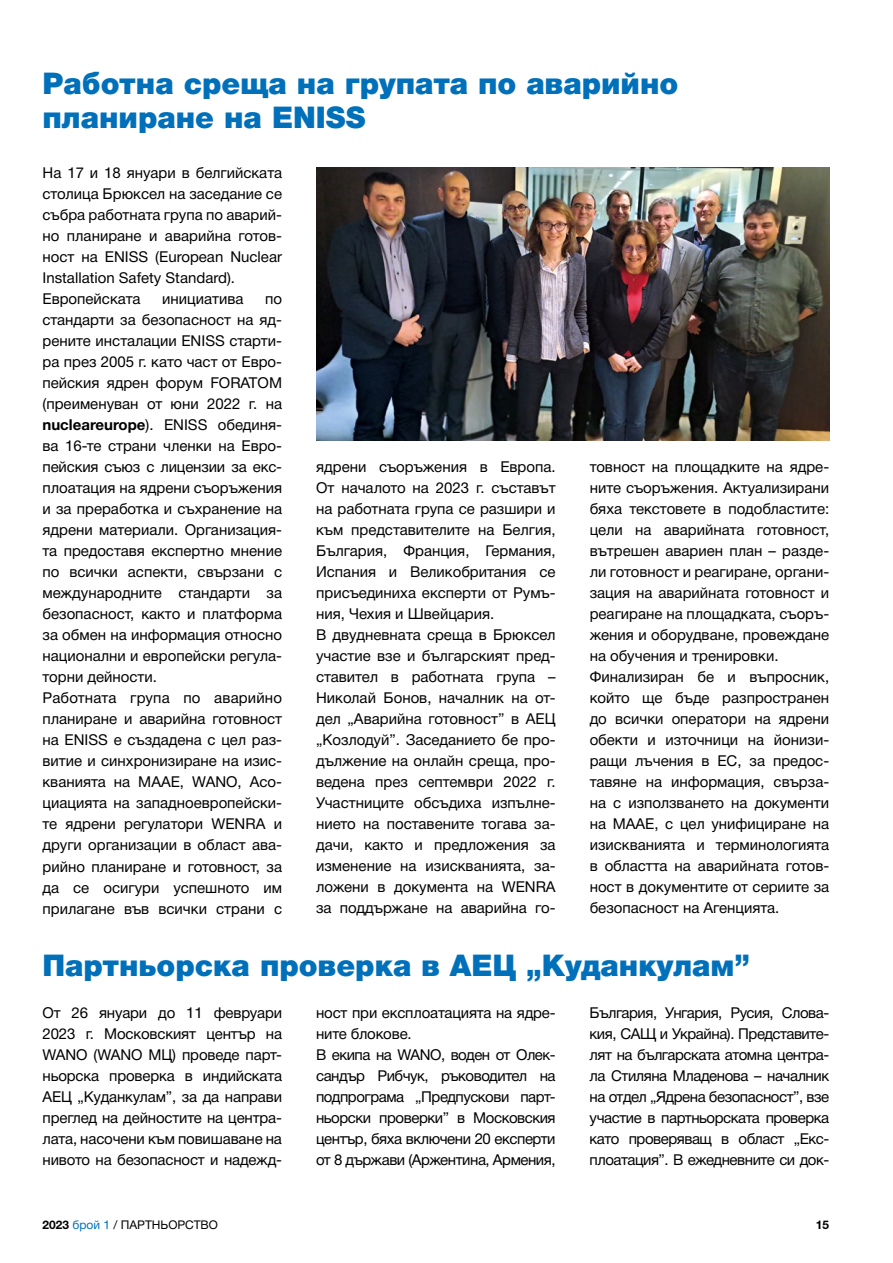
<style>
.page{position:relative;width:893px;height:1263px;background:#fff}
.page>*{position:absolute;margin:0;border:0;box-sizing:border-box;transform-origin:0 0}
.t1{font:900 30px/34.5px "Helvetica Neue Cyr";color:#0070ba}
.t2{font:15px/21px "Helvetica Neue Cyr";color:#000}
.t3{font:15px/21px "Helvetica Neue Cyr";letter-spacing:-.03em;color:#000}
.t4{font:12px "Helvetica Neue Cyr";color:#000}
.t5{font:700 12px "Helvetica Neue Cyr";color:#000}
.s1{font-weight:700}
.s2{color:#0070ba}
</style>
<div class="page">
<img style="left:316px;top:168px;width:513px;height:272px">
<h1 class="t1" style="left:43px;top:66px;width:637px">Работна среща на групата по аварийно планиране на ENISS</h1>
<p class="t2" style="left:43px;top:163px;width:241px">На 17 и 18 януари в белгийската столица Брюксел на заседание се събра работната група по аварий&shy;но планиране и аварийна готов&shy;ност на ENISS (European Nuclear<br>Installation Safety Standard).<br>Европейската</p>
<p class="t2" style="left:43px;top:289px;width:241px;text-indent:223px">по стандарти за безопасност на яд&shy;рените инсталации ENISS старти&shy;ра през 2005 г. като част от Eвро&shy;пейския ядрен форум FORATOM (преименуван от юни 2022 г. на <span class="s1">nucleareurope</span>). ENISS обединя&shy;ва 16-те страни членки на Евро&shy;пейския съюз с лицензии за екс&shy;плоатация на ядрени съоръжения и за преработка и съхранение на ядрени материали. Организация&shy;та предоставя експертно мнение по всички аспекти, свързани с международните стандарти за безопасност, както и платформа за обмен на информация относно национални и европейски регула&shy;торни дейности.<br>Работната група по аварийно планиране и аварийна готовност на ENISS е създадена с цел раз&shy;витие и синхронизиране на изис&shy;кванията на МААЕ, WANO, Асо&shy;циацията на западноевропейски&shy;те ядрени регулатори WENRA и други организации в област ава&shy;рийно планиране и готовност, за да се осигури успешното им прилагане във всички страни с</p>
<p class="t2" style="left:162px;top:289px;width:83px">инициатива</p>
<p class="t2" style="left:316px;top:457px;width:241px">ядрени съоръжения в Европа.<br>От началото на 2023 г. съставът на работната група се разшири и към представителите на Белгия,<br>България, Франция, Германия,<br>Испания и Великобритания се присъединиха експерти от Румъ&shy;ния, Чехия и Швейцария.<br>В двудневната среща в Брюксел участие взе и българският пред&shy;ставител в работната група –<br>Николай Бонов, началник на от&shy;дел „Аварийна готовност” в АЕЦ „Козлодуй”. Заседанието бе про&shy;дължение на онлайн среща, про&shy;ведена през септември 2022 г.<br>Участниците обсъдиха изпълне&shy;нието на поставените тогава за&shy;дачи, както и предложения за изменение на изискванията, за&shy;ложени в документа на WENRA за поддържане на аварийна го-</p>
<p class="t2" style="left:590px;top:457px;width:241px">товност на площадките на ядре&shy;ните съоръжения. Актуализирани бяха текстовете в подобластите: цели на аварийната готовност, вътрешен авариен план – разде&shy;ли готовност и реагиране, органи&shy;зация на аварийната готовност и реагиране на площадката, съоръ&shy;жения и оборудване, провеждане на обучения и тренировки.<br>Финализиран бе и въпросник, който ще бъде разпространен до всички оператори на ядрени обекти и източници на йонизи&shy;ращи лъчения в ЕС, за предос&shy;тавяне на информация, свърза&shy;на с използването на документи на МААЕ, с цел унифициране на изискванията и терминологията в областта на аварийната готов&shy;ност в документите от сериите за безопасност на Агенцията.</p>
<h1 class="t1" style="left:43px;top:948px;width:709px">Партньорска проверка в АЕЦ „Куданкулам”</h1>
<p class="t2" style="left:43px;top:1002px;width:241px;text-align:justify">От 26 януари до 11 февруари 2023 г. Московският център на WANO (WANO МЦ) проведе парт&shy;ньорска проверка в индийската АЕЦ „Куданкулам”, за да направи преглед на дейностите на центра&shy;лата, насочени към повишаване на нивото на безопасност и надежд-</p>
<p class="t3" style="left:316px;top:1002px;width:241px">ност при експлоатацията на ядре&shy;ните блокове.<br>В екипа на WANO, воден от Олек&shy;сандър Рибчук, ръководител на подпрограма „Предпускови парт&shy;ньорски проверки” в Московския център, бяха включени 20 експерти от 8 държави (Аржентина, Армения,</p>
<p class="t2" style="left:590px;top:1002px;width:241px;text-align:justify">България, Унгария, Русия, Слова&shy;кия, САЩ и Украйна). Представите&shy;лят на българската атомна центра&shy;ла Стиляна Младенова – началник на отдел „Ядрена безопасност”, взе участие в партньорската проверка като проверяващ в област „Екс&shy;плоатация”. В ежедневните си док-</p>
<p class="t4" style="left:43px;top:1218px;width:177px"><span class="s1">2023</span> <span class="s2">брой 1</span> / ПАРТНЬОРСТВО</p>
<p class="t5" style="left:816px;top:1218px;width:15px">15</p>
</div>
